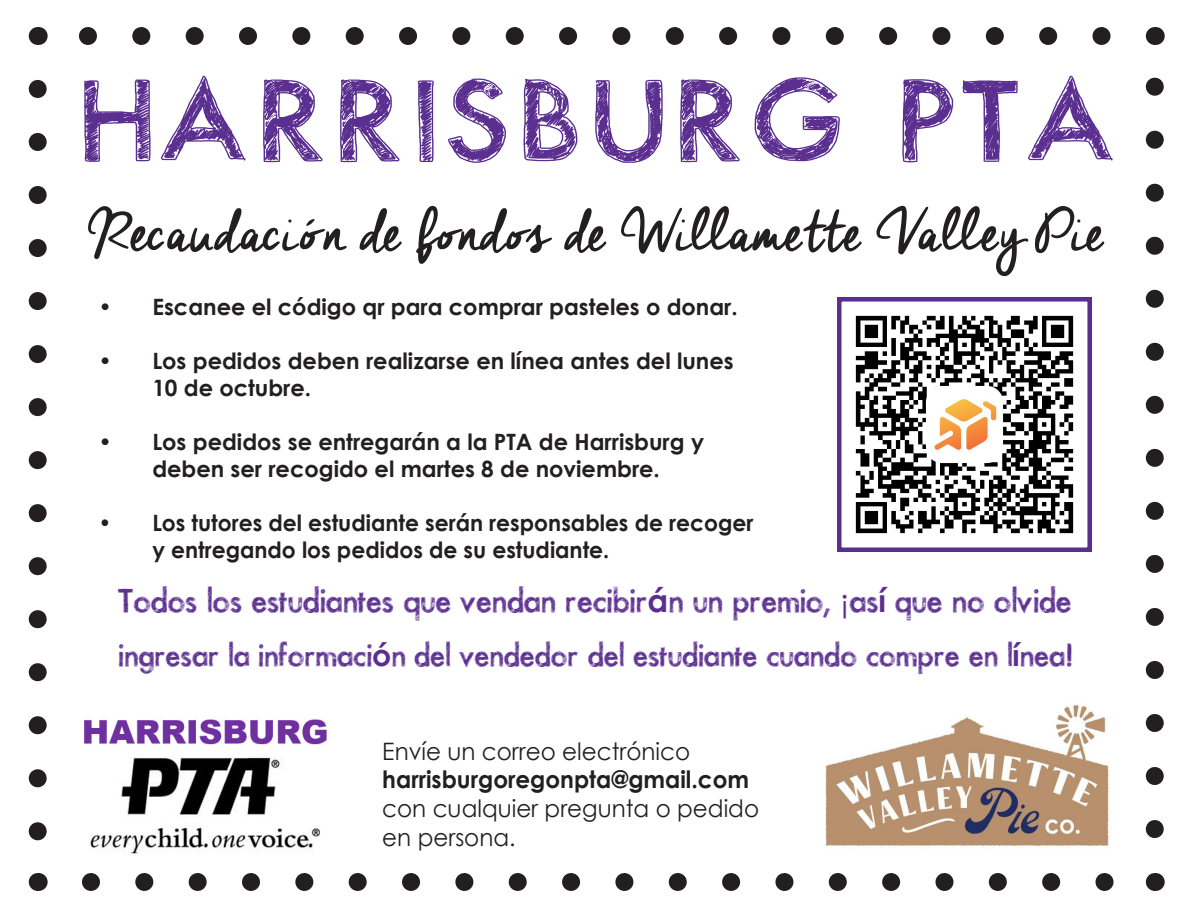
<style>
.page{position:relative;width:1188px;height:918px;background:#fff}
.page>*{position:absolute;margin:0;border:0;box-sizing:border-box;transform-origin:0 0}
.t1{font:108px "Sketchy";letter-spacing:.075em;color:#5b2f90;scale:1.1 1}
.t2{font:72px "Cheddar Jack";letter-spacing:-.015em;color:#231f20;scale:1.1 1}
.t3{font:31.5px "Sketchy";color:#5b2f90}
.t4{font:30px "Sketchy";color:#5b2f90}
.t5{font:24px/28.8px "Century Gothic";color:#231f20;scale:.96 1}
.t6{font:700 22.5px "Century Gothic";color:#231f20}
.s1{font-family:"Century Gothic";font-weight:700}
.s2{font-family:"Century Gothic"}
.s3{font-weight:700}
</style>
<div class="page">
<svg style="left:79px;top:27px;width:1023px;height:18px"></svg>
<svg style="left:29px;top:89px;width:18px;height:752px"></svg>
<svg style="left:91px;top:873px;width:1023px;height:18px"></svg>
<svg style="left:1146px;top:77px;width:18px;height:752px"></svg>
<svg style="left:38px;top:27px;width:1px;height:18px"></svg>
<svg style="left:38px;top:873px;width:1px;height:18px"></svg>
<svg style="left:1155px;top:873px;width:1px;height:18px"></svg>
<svg style="left:1155px;top:27px;width:1px;height:18px"></svg>
<img style="left:84px;top:719px;width:243px;height:135px">
<img style="left:825px;top:704px;width:285px;height:143px">
<img style="left:855px;top:315px;width:219px;height:219px">
<div style="left:837px;top:297px;width:255px;height:255px;border:4px solid #5b2f90"></div>
<p class="t1" style="left:77px;top:60px;width:945px">HARRISBURG PTA</p>
<p class="t2" style="left:88px;top:191px;width:925px">Recaudación de fondos de Willamette Valley Pie</p>
<p class="t6" style="left:98px;top:290px;width:641px">• Escanee el código qr para comprar pasteles o donar.</p>
<p class="t6" style="left:98px;top:344px;width:637px">• Los pedidos deben realizarse en línea antes del lunes</p>
<p class="t6" style="left:152px;top:371px;width:160px">10 de octubre.</p>
<p class="t6" style="left:98px;top:425px;width:607px">• Los pedidos se entregarán a la PTA de Harrisburg y</p>
<p class="t6" style="left:152px;top:452px;width:509px">deben ser recogido el martes 8 de noviembre.</p>
<p class="t6" style="left:98px;top:506px;width:657px">• Los tutores del estudiante serán responsables de recoger</p>
<p class="t6" style="left:152px;top:533px;width:459px">y entregando los pedidos de su estudiante.</p>
<p class="t3" style="left:119px;top:583px;width:954px">Todos los estudiantes que vendan recibir<span class="s1">á</span>n un premio, <span class="s2">¡</span>as<span class="s1">í</span> que no olvide</p>
<p class="t4" style="left:118px;top:639px;width:955px">ingresar la informaci<span class="s1">ó</span>n del vendedor del estudiante cuando compre en l<span class="s1">í</span>nea!</p>
<p class="t5" style="left:382px;top:736px;width:322px">Envíe un correo electrónico</p>
<p class="t5" style="left:382px;top:765px;width:394px"><span class="s3">harrisburgoregonpta@gmail.com </span>con cualquier pregunta o pedido en persona.</p>
</div>
